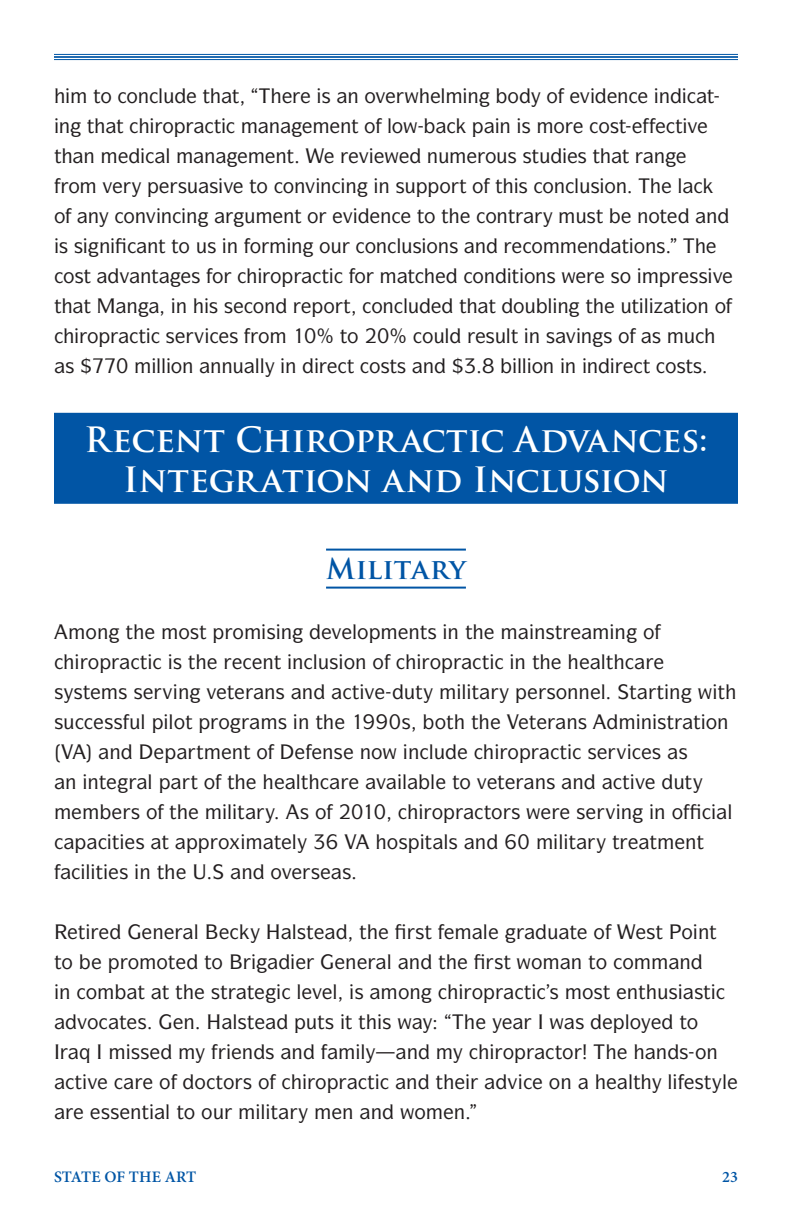
<style>
.page{position:relative;width:792px;height:1224px;background:#fff}
.page>*{position:absolute;margin:0;border:0;box-sizing:border-box;transform-origin:0 0}
.t1{font:700 34px/40px "Trajan Pro";letter-spacing:-.01em;color:#fff;text-align:center}
.t2{font:700 28px "Trajan Pro";color:#0155a5}
.t3{font:500 20px "ITC Symbol Std";color:#231f20}
.t4{font:600 16px "Minion Pro";color:#0155a5}
</style>
<div class="page">
<hr style="left:54px;top:59px;width:684px;height:1px;background:#0155a5">
<hr style="left:54px;top:56px;width:684px;height:2px;background:#0155a5">
<hr style="left:54px;top:54px;width:684px;height:1px;background:#0155a5">
<div style="left:54px;top:413px;width:684px;height:48px;background:#0155a5"></div>
<div style="left:54px;top:456px;width:684px;height:48px;background:#0155a5"></div>
<hr style="left:326px;top:549px;width:140px;height:2px;background:#0155a5">
<hr style="left:326px;top:587px;width:140px;height:2px;background:#0155a5">
<p class="t3" style="left:93px;top:83px;width:83px">▼□ □■ ●◆</p>
<p class="t3" style="left:322px;top:83px;width:65px">▲ ■ □❖</p>
<p class="t3" style="left:508px;top:83px;width:84px">□ □ ❖</p>
<p class="t3" style="left:59px;top:113px;width:66px">■ ▼ ▼</p>
<p class="t3" style="left:269px;top:113px;width:13px">■</p>
<p class="t3" style="left:340px;top:113px;width:65px">■▼ □ ●□</p>
<p class="t3" style="left:500px;top:113px;width:67px">■ ▲ □</p>
<p class="t3" style="left:598px;top:113px;width:29px">□▲▼</p>
<p class="t3" style="left:485px;top:143px;width:67px">□◆▲ ▲▼◆</p>
<p class="t3" style="left:578px;top:143px;width:89px">▲ ▼ ▼ ■</p>
<p class="t3" style="left:178px;top:173px;width:451px">▲◆ ▲❖ ▼□ □■❖■ ■ ■ ▲◆ □ ▼ □ ▼ ▲ □■ ●◆▲□■</p>
<p class="t3" style="left:678px;top:173px;width:7px">●</p>
<p class="t3" style="left:54px;top:203px;width:145px">□ ■ □■❖■ ■</p>
<p class="t3" style="left:244px;top:203px;width:110px">◆ ■▼ □ ❖</p>
<p class="t3" style="left:380px;top:203px;width:70px">■ ▼□ ▼</p>
<p class="t3" style="left:485px;top:203px;width:31px">□■▼</p>
<p class="t3" style="left:575px;top:203px;width:29px">◆▲▼</p>
<p class="t3" style="left:637px;top:203px;width:31px">■□▼</p>
<p class="t3" style="left:706px;top:203px;width:13px">■</p>
<p class="t3" style="left:59px;top:233px;width:53px">▲ ▲ ■</p>
<p class="t3" style="left:147px;top:233px;width:115px">■▼ ▼□ ◆▲ ■ □</p>
<p class="t3" style="left:291px;top:233px;width:197px">■ □◆ □■ ●◆▲ □■▲ ■</p>
<p class="t3" style="left:531px;top:233px;width:136px">□ ■ ▼□■▲</p>
<p class="t3" style="left:63px;top:263px;width:29px">□▲▼</p>
<p class="t3" style="left:120px;top:263px;width:41px">❖ ■▼</p>
<p class="t3" style="left:473px;top:263px;width:85px">□■ ▼ □■▲</p>
<p class="t3" style="left:689px;top:263px;width:35px">▲▲❖</p>
<p class="t3" style="left:126px;top:293px;width:151px">■ ■ ▲ ▲ □■</p>
<p class="t3" style="left:323px;top:293px;width:97px">□ ▼ □■ ●◆</p>
<p class="t3" style="left:459px;top:293px;width:135px">▼ ▼ □◆ ●■ ▼</p>
<p class="t3" style="left:620px;top:293px;width:107px">◆▼● ▼□■ □</p>
<p class="t3" style="left:87px;top:323px;width:184px">□ ▼ ▲❖▲ □</p>
<p class="t3" style="left:422px;top:323px;width:29px">□◆●</p>
<p class="t3" style="left:486px;top:323px;width:211px">▲◆●▼ ■ ▲ ❖■ ▲ □ ▲ ◆</p>
<p class="t3" style="left:156px;top:353px;width:142px">●● □■ ■■◆ ●● ■</p>
<p class="t3" style="left:347px;top:353px;width:89px">▼ □▲▼▲ ■</p>
<p class="t3" style="left:464px;top:353px;width:136px">✓ ●● □■ ■ ■</p>
<p class="t3" style="left:643px;top:353px;width:61px">▼ □▲▼▲</p>
<h1 class="t1" style="left:84px;top:420px;width:625px">Recent Chiropractic Advances:<br>Integration and Inclusion</h1>
<h2 class="t2" style="left:326px;top:552px;width:141px">Military</h2>
<p class="t3" style="left:86px;top:619px;width:49px">□■ ▼</p>
<p class="t3" style="left:178px;top:619px;width:30px">□▲▼</p>
<p class="t3" style="left:233px;top:619px;width:61px">□ ▲■</p>
<p class="t3" style="left:332px;top:619px;width:39px">❖ ●□</p>
<p class="t3" style="left:409px;top:619px;width:65px">■▼▲ ■ ▼</p>
<p class="t3" style="left:534px;top:619px;width:30px">■▲▼</p>
<p class="t3" style="left:263px;top:649px;width:123px">■▼ ■ ●◆▲ □■ □</p>
<p class="t3" style="left:54px;top:679px;width:38px">▲ ▲▼</p>
<p class="t3" style="left:118px;top:679px;width:117px">▲ ▲ ❖■ ❖▼</p>
<p class="t3" style="left:264px;top:679px;width:51px">■▲ ■</p>
<p class="t3" style="left:546px;top:679px;width:136px">▲□■■ ● ▼ ▼■</p>
<p class="t3" style="left:104px;top:709px;width:90px">▲▲ ◆● ●□▼</p>
<p class="t3" style="left:218px;top:709px;width:106px">□ ▲ ■ ▼</p>
<p class="t3" style="left:402px;top:709px;width:78px">▲ □▼ ▼</p>
<p class="t3" style="left:529px;top:709px;width:60px">▼ ■▲</p>
<p class="t3" style="left:641px;top:709px;width:89px">■▲▼ ▼□■</p>
<p class="t3" style="left:109px;top:739px;width:13px">■</p>
<p class="t3" style="left:196px;top:739px;width:73px">▼ ■▼ □</p>
<p class="t3" style="left:322px;top:739px;width:62px">■▲ ■□</p>
<p class="t3" style="left:408px;top:739px;width:39px">■ ●◆</p>
<p class="t3" style="left:508px;top:739px;width:120px">□ ▼ ▲❖</p>
<p class="t3" style="left:65px;top:769px;width:43px">■ ■▼</p>
<p class="t3" style="left:148px;top:769px;width:88px">● ▼ □ ▼</p>
<p class="t3" style="left:376px;top:769px;width:130px">❖● ● ▼□ ❖▼</p>
<p class="t3" style="left:535px;top:769px;width:51px">■▲ ■</p>
<p class="t3" style="left:131px;top:799px;width:47px">▲ □ ▼</p>
<p class="t3" style="left:432px;top:799px;width:90px">□ ▼□▲</p>
<p class="t3" style="left:576px;top:799px;width:108px">▲ ❖■ ■ □</p>
<p class="t3" style="left:727px;top:799px;width:7px">●</p>
<p class="t3" style="left:112px;top:829px;width:59px">▼ ▲ ▼</p>
<p class="t3" style="left:218px;top:829px;width:109px">□ ▼● ✓</p>
<p class="t3" style="left:387px;top:829px;width:101px">□▲ ▼ ●▲ ■</p>
<p class="t3" style="left:86px;top:859px;width:80px">●▼ ▲ ■ ▼</p>
<p class="t3" style="left:241px;top:859px;width:111px">■ □❖▲▲</p>
<p class="t3" style="left:266px;top:919px;width:49px">★ ●▲▼</p>
<p class="t3" style="left:483px;top:919px;width:7px">●</p>
<p class="t3" style="left:547px;top:919px;width:59px">◆ ▼ □</p>
<p class="t3" style="left:646px;top:919px;width:72px">▲▼ □ ■▼</p>
<p class="t3" style="left:128px;top:949px;width:49px">□ □▼</p>
<p class="t3" style="left:345px;top:949px;width:102px">■ ● ■ ▼</p>
<p class="t3" style="left:494px;top:949px;width:50px">▲▼ □</p>
<p class="t3" style="left:571px;top:949px;width:65px">■ ▼□ □</p>
<p class="t3" style="left:680px;top:949px;width:13px">■</p>
<p class="t3" style="left:138px;top:979px;width:47px">▼ ▼ ▼</p>
<p class="t3" style="left:211px;top:979px;width:45px">▲▼ ▼</p>
<p class="t3" style="left:297px;top:979px;width:69px">●❖● ▲</p>
<p class="t3" style="left:472px;top:979px;width:240px">□ ▼ ▲ □▲▼ ■▼ ◆▲ ▲▼</p>
<p class="t3" style="left:77px;top:1009px;width:71px">❖□ ▼▲</p>
<p class="t3" style="left:184px;top:1009px;width:72px">■ ★ ●▲▼</p>
<p class="t3" style="left:306px;top:1009px;width:87px">◆▼▲ ▼ ▼ ▲</p>
<p class="t3" style="left:575px;top:1009px;width:68px">▲ ●□</p>
<p class="t3" style="left:79px;top:1039px;width:72px">❑ ▲▲</p>
<p class="t3" style="left:242px;top:1039px;width:63px">■ ▲ ■</p>
<p class="t3" style="left:503px;top:1039px;width:72px">□ ▼□</p>
<p class="t3" style="left:656px;top:1039px;width:64px">■ ▲□■</p>
<p class="t3" style="left:159px;top:1069px;width:112px">□ □▼□▲ □</p>
<p class="t3" style="left:508px;top:1069px;width:66px">❖ □■</p>
<p class="t3" style="left:668px;top:1069px;width:61px">● ▲▼●</p>
<p class="t3" style="left:101px;top:1099px;width:125px">▲▲ ■▼ ● ▼□ □◆</p>
<p class="t4" style="left:54px;top:1165px;width:144px">STATE OF THE ART</p>
<p class="t4" style="left:722px;top:1165px;width:17px">23</p>
</div>
